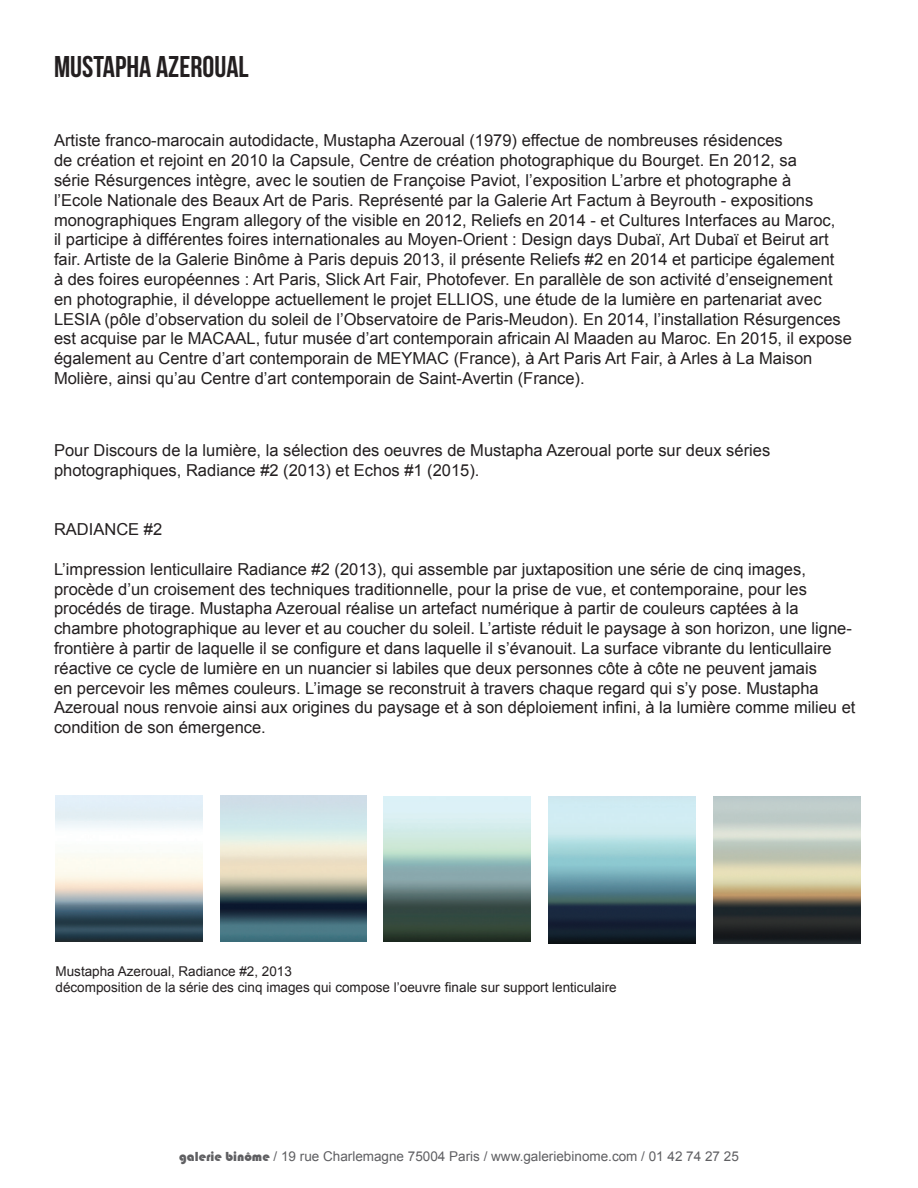
<style>
.page{position:relative;width:918px;height:1188px;background:#fff}
.page>*{position:absolute;margin:0;border:0;box-sizing:border-box;transform-origin:0 0}
.t1{font:30px "Bebas Neue";color:#231f20}
.t2{font:16.5px/19.8px "Arial";color:#231f20}
.t3{font:13.5px/16.2px "Arial";color:#231f20}
.t4{font:13.5px "Arial";color:#5f5f62}
.s1{font-family:"Bauhaus 93"}
</style>
<div class="page">
<img style="left:56px;top:795px;width:146px;height:147px">
<img style="left:549px;top:796px;width:146px;height:147px">
<img style="left:384px;top:796px;width:147px;height:146px">
<img style="left:220px;top:795px;width:147px;height:147px">
<img style="left:713px;top:796px;width:147px;height:147px">
<h1 class="t1" style="left:54px;top:50px;width:196px">MUSTAPHA AZEROUAL</h1>
<p class="t2" style="left:54px;top:131px;width:799px">Artiste franco-marocain autodidacte, Mustapha Azeroual (1979) effectue de nombreuses résidences<br>de création et rejoint en 2010 la Capsule, Centre de création photographique du Bourget. En 2012, sa<br>série Résurgences intègre, avec le soutien de Françoise Paviot, l’exposition L’arbre et photographe à<br>l’Ecole Nationale des Beaux Art de Paris. Représenté par la Galerie Art Factum à Beyrouth - expositions monographiques Engram allegory of the visible en 2012, Reliefs en 2014 - et Cultures Interfaces au Maroc,<br>il participe à différentes foires internationales au Moyen-Orient : Design days Dubaï, Art Dubaï et Beirut art fair. Artiste de la Galerie Binôme à Paris depuis 2013, il présente Reliefs #2 en 2014 et participe également<br>à des foires européennes : Art Paris, Slick Art Fair, Photofever. En parallèle de son activité d’enseignement en photographie, il développe actuellement le projet ELLIOS, une étude de la lumière en partenariat avec LESIA (pôle d’observation du soleil de l’Observatoire de Paris-Meudon). En 2014, l’installation Résurgences est acquise par le MACAAL, futur musée d’art contemporain africain Al Maaden au Maroc. En 2015, il expose également au Centre d’art contemporain de MEYMAC (France), à Art Paris Art Fair, à Arles à La Maison Molière, ainsi qu’au Centre d’art contemporain de Saint-Avertin (France).</p>
<p class="t2" style="left:54px;top:441px;width:718px">Pour Discours de la lumière, la sélection des oeuvres de Mustapha Azeroual porte sur deux séries photographiques, Radiance #2 (2013) et Echos #1 (2015).</p>
<p class="t2" style="left:54px;top:520px;width:110px">RADIANCE #2</p>
<p class="t2" style="left:54px;top:559px;width:803px">L’impression lenticullaire Radiance #2 (2013), qui assemble par juxtaposition une série de cinq images, procède d’un croisement des techniques traditionnelle, pour la prise de vue, et contemporaine, pour les procédés de tirage. Mustapha Azeroual réalise un artefact numérique à partir de couleurs captées à la chambre photographique au lever et au coucher du soleil. L’artiste réduit le paysage à son horizon, une ligne&shy;frontière à partir de laquelle il se configure et dans laquelle il s’évanouit. La surface vibrante du lenticullaire réactive ce cycle de lumière en un nuancier si labiles que deux personnes côte à côte ne peuvent jamais<br>en percevoir les mêmes couleurs. L’image se reconstruit à travers chaque regard qui s’y pose. Mustapha Azeroual nous renvoie ainsi aux origines du paysage et à son déploiement infini, à la lumière comme milieu et condition de son émergence.</p>
<p class="t3" style="left:56px;top:963px;width:563px">Mustapha Azeroual, Radiance #2, 2013<br>décomposition de la série des cinq images qui compose l’oeuvre finale sur support lenticulaire</p>
<p class="t4" style="left:179px;top:1147px;width:561px"><span class="s1">galerie binôme</span> / 19 rue Charlemagne 75004 Paris / www.galeriebinome.com / 01 42 74 27 25</p>
</div>
